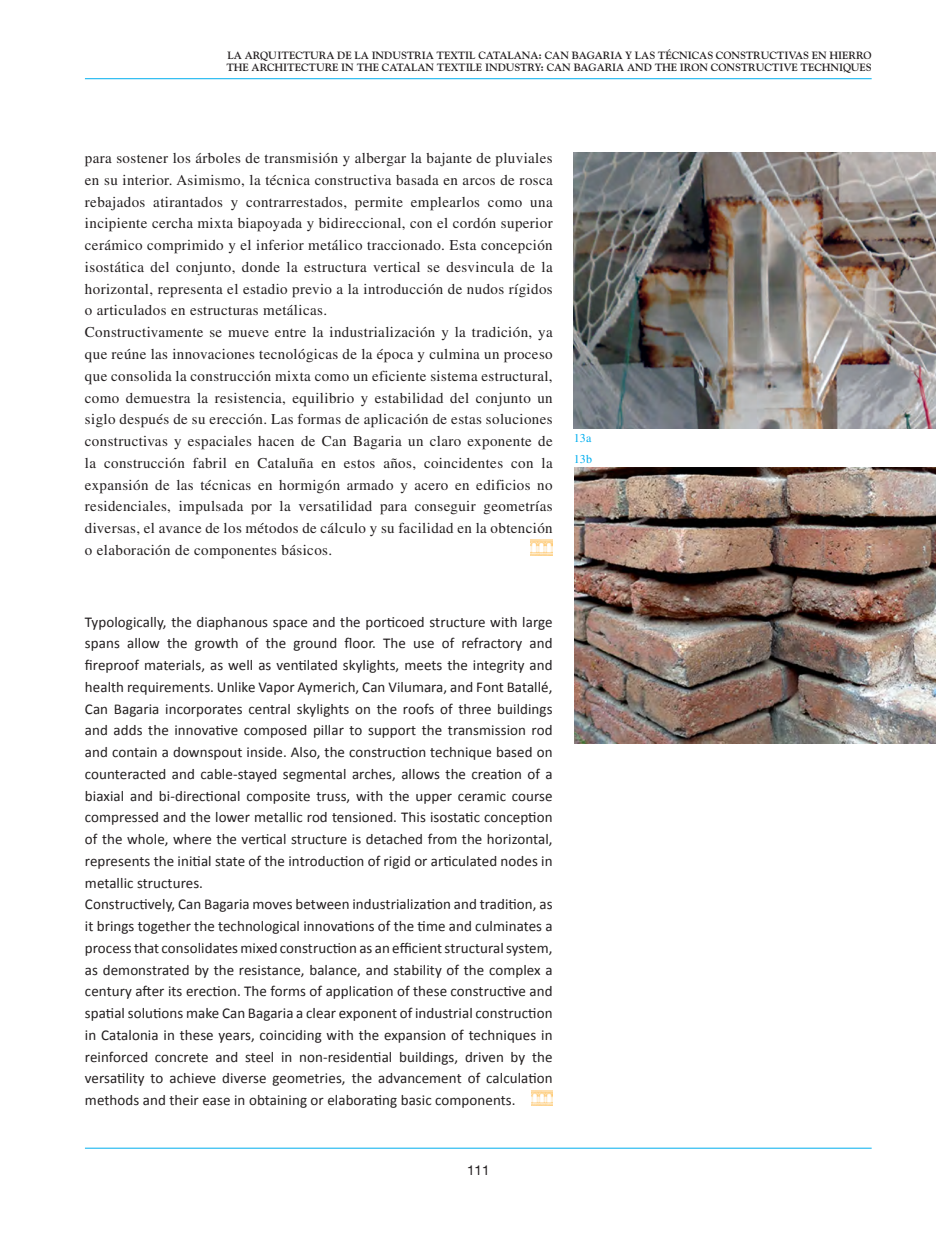
<style>
.page{position:relative;width:936px;height:1233px;background:#fff}
.page>*{position:absolute;margin:0;border:0;box-sizing:border-box;transform-origin:0 0}
.t1{font:15px/21.8px "Calibri";letter-spacing:.005em;color:#231f20}
.t2{font:15px/21.8px "Times LT Std";letter-spacing:.025em;color:#231f20}
.t3{font:13.5px "Helvetica Neue LT Std";color:#231f20}
.t4{font:12px/21px "Times LT Std";color:#00aeef}
.t5{font:700 10.5px/12.6px "Goudy Std";letter-spacing:-.01em;color:#231f20}
</style>
<div class="page">
<hr style="left:85px;top:1148px;width:787px;height:1px;background:#00aeef">
<hr style="left:85px;top:78px;width:787px;height:1px;background:#00aeef">
<img style="left:574px;top:153px;width:362px;height:276px">
<img style="left:574px;top:467px;width:362px;height:276px">
<img style="left:531px;top:540px;width:21px;height:15px">
<img style="left:531px;top:1090px;width:22px;height:15px">
<p class="t5" style="left:226px;top:49px;width:647px">LA ARQUITECTURA DE LA INDUSTRIA TEXTIL CATALANA: CAN BAGARIA Y LAS TÉCNICAS CONSTRUCTIVAS EN HIERRO<br>THE ARCHITECTURE IN THE CATALAN TEXTILE INDUSTRY: CAN BAGARIA AND THE IRON CONSTRUCTIVE TECHNIQUES</p>
<p class="t2" style="left:85px;top:147px;width:469px">para sostener los árboles de transmisión y albergar la bajante de pluviales en su interior. Asimismo, la técnica constructiva basada en arcos de rosca rebajados atirantados y contrarrestados, permite emplearlos como una incipiente cercha mixta biapoyada y bidireccional, con el cordón superior cerámico comprimido y el inferior metálico traccionado. Esta concepción isostática del conjunto, donde la estructura vertical se desvincula de la horizontal, representa el estadio previo a la introducción de nudos rígidos o articulados en estructuras metálicas.<br>Constructivamente se mueve entre la industrialización y la tradición, ya que reúne las innovaciones tecnológicas de la época y culmina un proceso que consolida la construcción mixta como un eficiente sistema estructural, como demuestra la resistencia, equilibrio y estabilidad del conjunto un siglo después de su erección. Las formas de aplicación de estas soluciones constructivas y espaciales hacen de Can Bagaria un claro exponente de la construcción fabril en Cataluña en estos años, coincidentes con la expansión de las técnicas en hormigón armado y acero en edificios no residenciales, impulsada por la versatilidad para conseguir geometrías diversas, el avance de los métodos de cálculo y su facilidad en la obtención o elaboración de componentes básicos.</p>
<p class="t4" style="left:574px;top:427px;width:19px">13a<br>13b</p>
<p class="t1" style="left:85px;top:611px;width:469px">Typologically, the diaphanous space and the porticoed structure with large spans allow the growth of the ground floor. The use of refractory and fireproof materials, as well as ventilated skylights, meets the integrity and health requirements. Unlike Vapor Aymerich, Can Vilumara, and Font Batallé, Can Bagaria incorporates central skylights on the roofs of three buildings and adds the innovative composed pillar to support the transmission rod and contain a downspout inside. Also, the construction technique based on counteracted and cable-stayed segmental arches, allows the creation of a biaxial and bi-directional composite truss, with the upper ceramic course compressed and the lower metallic rod tensioned. This isostatic conception of the whole, where the vertical structure is detached from the horizontal, represents the initial state of the introduction of rigid or articulated nodes in metallic structures.<br>Constructively, Can Bagaria moves between industrialization and tradition, as it brings together the technological innovations of the time and culminates a process that consolidates mixed construction as an efficient structural system, as demonstrated by the resistance, balance, and stability of the complex a century after its erection. The forms of application of these constructive and spatial solutions make Can Bagaria a clear exponent of industrial construction in Catalonia in these years, coinciding with the expansion of techniques in reinforced concrete and steel in non-residential buildings, driven by the versatility to achieve diverse geometries, the advancement of calculation methods and their ease in obtaining or elaborating basic components.</p>
<p class="t3" style="left:467px;top:1162px;width:24px">111</p>
</div>
